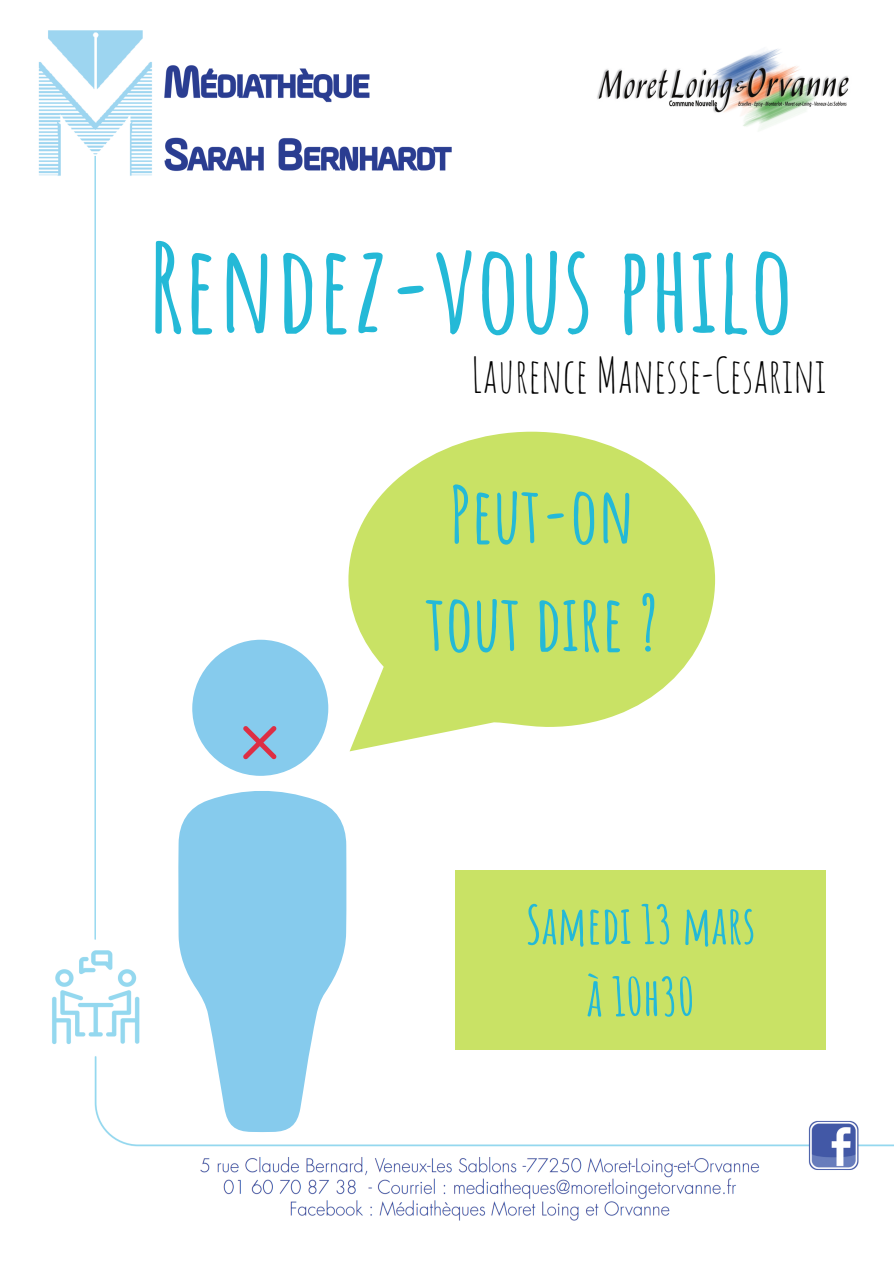
<style>
.page{position:relative;width:894px;height:1264px;background:#fff}
.page>*{position:absolute;margin:0;border:0;box-sizing:border-box;transform-origin:0 0}
.t1{font:700 121.05px "Amatic SC";color:#24b9d7}
.t2{font:700 77.1px "Amatic SC";color:#24b9d7}
.t3{font:700 52.2px "Amatic SC";color:#24b9d7}
.t4{font:47.1px "Amatic SC";color:#000}
</style>
<div class="page">
<img style="left:38px;top:30px;width:855px;height:1191px">
<svg style="left:178px;top:639px;width:168px;height:493px;fill:#86cbed"></svg>
<svg style="left:348px;top:431px;width:367px;height:320px;fill:#c9e265"></svg>
<svg style="left:243px;top:725px;width:33px;height:34px"></svg>
<div style="left:455px;top:870px;width:370px;height:180px;background:#c9e265"></div>
<p class="t1" style="left:148px;top:210px;width:646px">Rendez-vous philo</p>
<p class="t4" style="left:471px;top:345px;width:356px">Laurence Manesse-Cesarini</p>
<p class="t2" style="left:449px;top:465px;width:187px">Peut-on</p>
<p class="t2" style="left:425px;top:573px;width:234px">tout dire ?</p>
<p class="t3" style="left:525px;top:891px;width:231px">Samedi 13 mars</p>
<p class="t3" style="left:586px;top:963px;width:109px">à 10h30</p>
</div>
